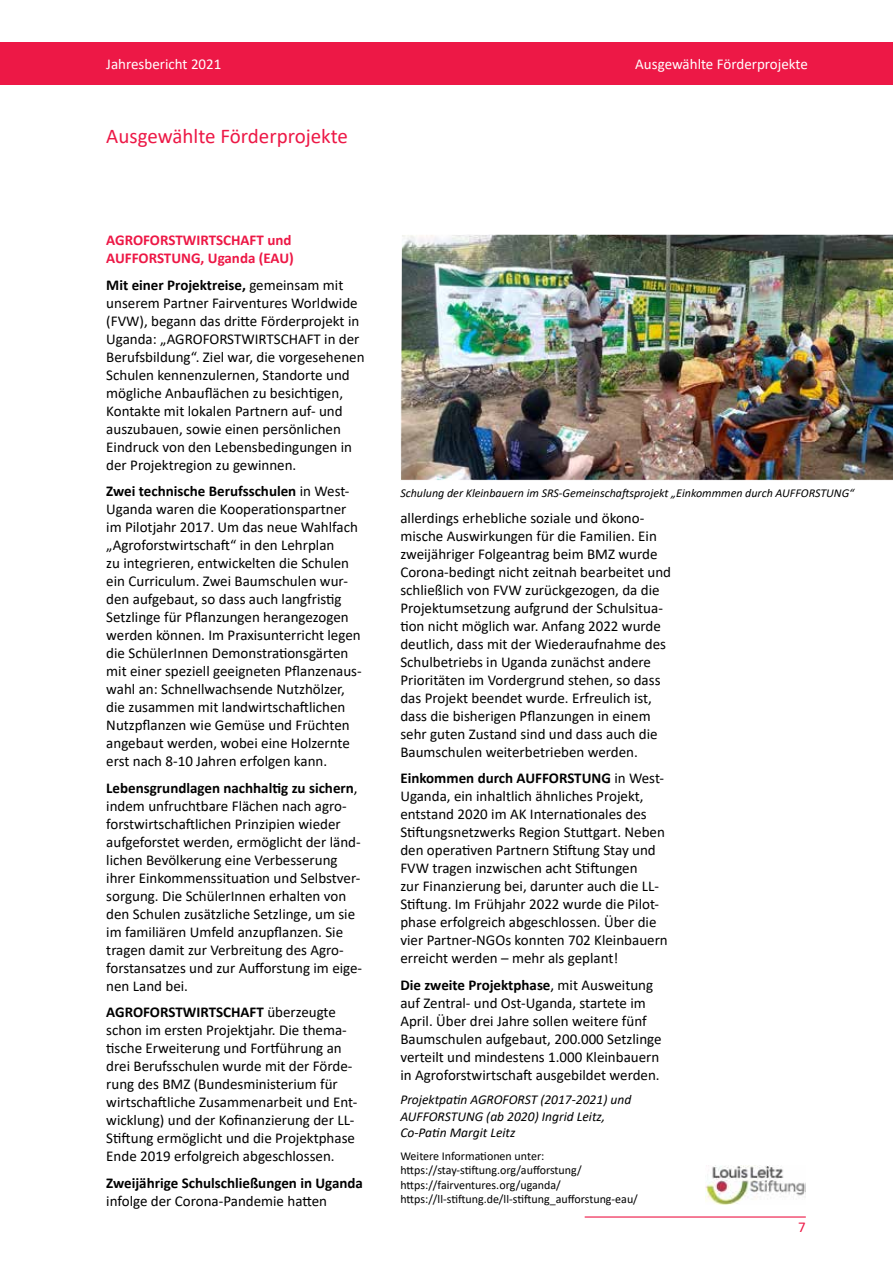
<style>
.page{position:relative;width:893px;height:1263px;background:#fff}
.page>*{position:absolute;margin:0;border:0;box-sizing:border-box;transform-origin:0 0}
.t1{font:21px "Calibri";color:#ed1846}
.t2{font:15px/18px "Calibri";color:#000}
.t3{font:700 15px/18px "Calibri";color:#ed1846}
.t4{font:15px "Calibri";color:#fff}
.t5{font:700 15px "Calibri";color:#000}
.t6{font:15px "Calibri";color:#ed1846}
.t7{font:italic 13.5px/16.2px "Calibri";color:#000}
.t8{font:12px/14.4px "Calibri";color:#000}
.t9{font:italic 12px "Calibri";color:#000}
.s1{font-weight:700}
</style>
<div class="page">
<hr style="left:585px;top:1216px;width:221px;height:1px;background:#ed1846">
<div style="left:0;top:43px;width:893px;height:42px;background:#ed1846"></div>
<img style="left:706px;top:1165px;width:100px;height:39px">
<img style="left:400px;top:234px;width:493px;height:247px">
<p class="t4" style="left:106px;top:54px;width:117px">Jahresbericht 2021</p>
<p class="t4" style="left:635px;top:54px;width:174px">Ausgewählte Förderprojekte</p>
<h1 class="t1" style="left:106px;top:122px;width:243px">Ausgewählte Förderprojekte</h1>
<p class="t3" style="left:106px;top:231px;width:189px">AGROFORSTWIRTSCHAFT und<br>AUFFORSTUNG, Uganda (EAU)</p>
<p class="t2" style="left:106px;top:275px;width:260px"><span class="s1">Mit einer Projektreise,</span> gemeinsam mit unserem Partner Fairventures Worldwide (FVW), begann das dritte Förderprojekt in Uganda: „AGROFORSTWIRTSCHAFT in der Berufsbildung“. Ziel war, die vorgesehenen Schulen kennenzulernen, Standorte und mögliche Anbauflächen zu besichtigen, Kontakte mit lokalen Partnern auf- und auszubauen, sowie einen persönlichen Eindruck von den Lebensbedingungen in der Projektregion zu gewinnen.</p>
<p class="t2" style="left:106px;top:482px;width:257px"><span class="s1">Zwei technische Berufsschulen</span> in West-Uganda waren die Kooperationspartner im Pilotjahr 2017. Um das neue Wahlfach „Agroforstwirtschaft“ in den Lehrplan<br>zu integrieren, entwickelten die Schulen ein Curriculum. Zwei Baumschulen wur&shy;den aufgebaut, so dass auch langfristig Setzlinge für Pflanzungen herangezogen werden können. Im Praxisunterricht legen die SchülerInnen Demonstrationsgärten mit einer speziell geeigneten Pflanzenaus&shy;wahl an: Schnellwachsende Nutzhölzer, die zusammen mit landwirtschaftlichen Nutzpflanzen wie Gemüse und Früchten angebaut werden, wobei eine Holzernte erst nach 8-10 Jahren erfolgen kann.</p>
<p class="t2" style="left:106px;top:778px;width:257px"><span class="s1">Lebensgrundlagen nachhaltig zu sichern</span>, indem unfruchtbare Flächen nach agro&shy;forstwirtschaftlichen Prinzipien wieder aufgeforstet werden, ermöglicht der länd&shy;lichen Bevölkerung eine Verbesserung ihrer Einkommenssituation und Selbstver&shy;sorgung. Die SchülerInnen erhalten von den Schulen zusätzliche Setzlinge, um sie im familiären Umfeld anzupflanzen. Sie tragen damit zur Verbreitung des Agro&shy;forstansatzes und zur Aufforstung im eige&shy;nen Land bei.</p>
<p class="t2" style="left:106px;top:1003px;width:252px"><span class="s1">AGROFORSTWIRTSCHAFT</span> überzeugte schon im ersten Projektjahr. Die thema&shy;tische Erweiterung und Fortführung an drei Berufsschulen wurde mit der Förde&shy;rung des BMZ (Bundesministerium für wirtschaftliche Zusammenarbeit und Ent&shy;wicklung) und der Kofinanzierung der LL-Stiftung ermöglicht und die Projektphase Ende 2019 erfolgreich abgeschlossen.</p>
<p class="t5" style="left:106px;top:1172px;width:258px">Zweijährige Schulschließungen in Uganda</p>
<p class="t2" style="left:106px;top:1191px;width:222px">infolge der Corona-Pandemie hatten</p>
<p class="t9" style="left:400px;top:485px;width:455px">Schulung der Kleinbauern im SRS-Gemeinschaftsprojekt „Einkommmen durch AUFFORSTUNG“</p>
<p class="t2" style="left:400px;top:508px;width:272px">allerdings erhebliche soziale und ökono&shy;mische Auswirkungen für die Familien. Ein zweijähriger Folgeantrag beim BMZ wurde Corona-bedingt nicht zeitnah bearbeitet und schließlich von FVW zurückgezogen, da die Projektumsetzung aufgrund der Schulsitua&shy;tion nicht möglich war. Anfang 2022 wurde deutlich, dass mit der Wiederaufnahme des Schulbetriebs in Uganda zunächst andere Prioritäten im Vordergrund stehen, so dass das Projekt beendet wurde. Erfreulich ist, dass die bisherigen Pflanzungen in einem sehr guten Zustand sind und dass auch die Baumschulen weiterbetrieben werden.</p>
<p class="t2" style="left:400px;top:769px;width:269px"><span class="s1">Einkommen durch AUFFORSTUNG</span> in West-Uganda, ein inhaltlich ähnliches Projekt, entstand 2020 im AK Internationales des Stiftungsnetzwerks Region Stuttgart. Neben den operativen Partnern Stiftung Stay und FVW tragen inzwischen acht Stiftungen<br>zur Finanzierung bei, darunter auch die LL-Stiftung. Im Frühjahr 2022 wurde die Pilot&shy;phase erfolgreich abgeschlossen. Über die vier Partner-NGOs konnten 702 Kleinbauern erreicht werden – mehr als geplant!</p>
<p class="t2" style="left:400px;top:975px;width:263px"><span class="s1">Die zweite Projektphase</span>, mit Ausweitung auf Zentral- und Ost-Uganda, startete im April. Über drei Jahre sollen weitere fünf Baumschulen aufgebaut, 200.000 Setzlinge verteilt und mindestens 1.000 Kleinbauern in Agroforstwirtschaft ausgebildet werden.</p>
<p class="t7" style="left:400px;top:1091px;width:232px">Projektpatin AGROFORST (2017-2021) und<br>AUFFORSTUNG (ab 2020) Ingrid Leitz,<br>Co-Patin Margit Leitz</p>
<p class="t8" style="left:400px;top:1148px;width:239px">Weitere Informationen unter: https://stay-stiftung.org/aufforstung/ https://fairventures.org/uganda/ https://ll-stiftung.de/ll-stiftung_aufforstung-eau/</p>
<p class="t6" style="left:798px;top:1217px;width:9px">7</p>
</div>
